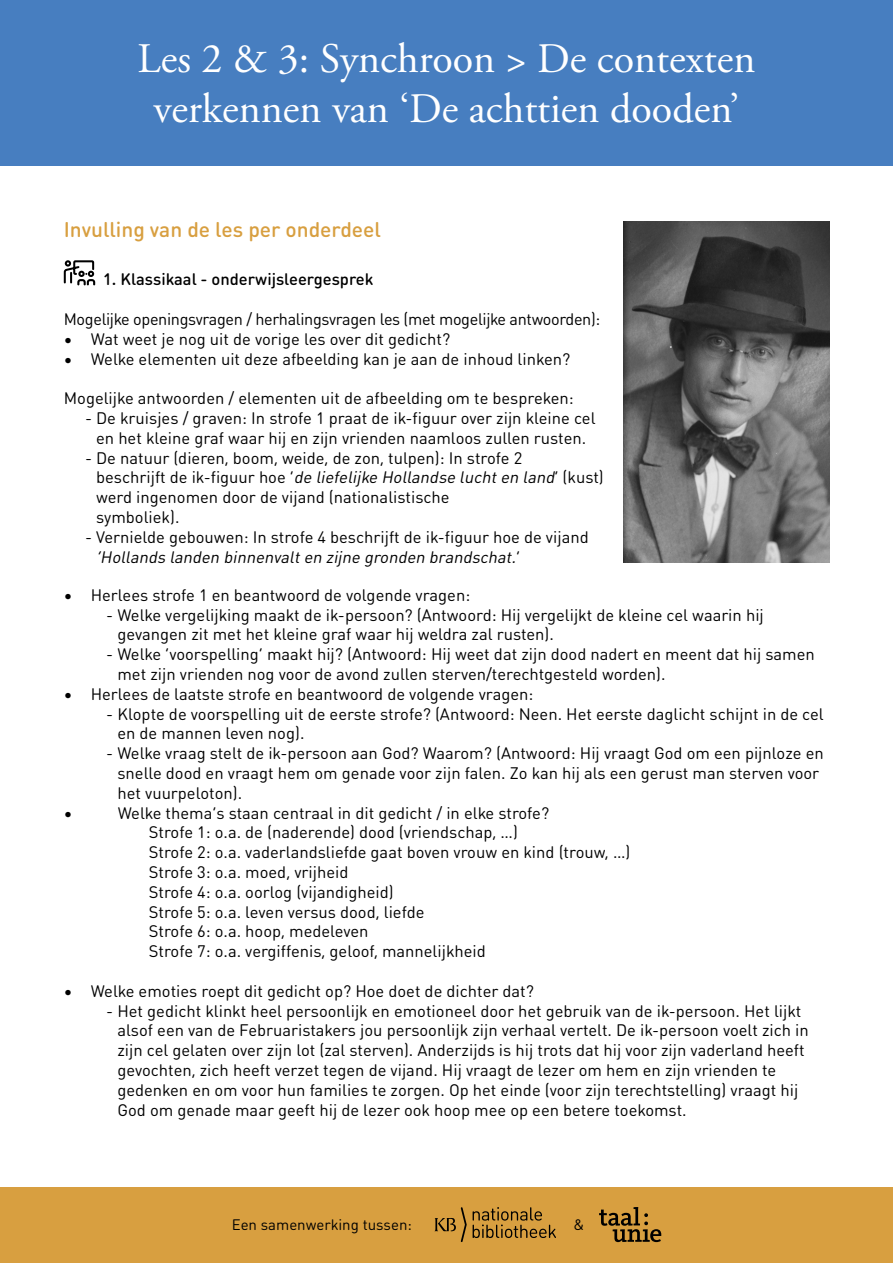
<style>
.page{position:relative;width:893px;height:1263px;background:#fff}
.page>*{position:absolute;margin:0;border:0;box-sizing:border-box;transform-origin:0 0}
.t1{font:42px/50.4px "Adobe Garamond Pro";color:#fff;text-align:center}
.t2{font:500 21px "DIN Round Pro";color:#d89f40}
.t3{font:16.5px/19.8px "DIN Round Pro";color:#000}
.t4{font:16.5px "DIN Round Pro";letter-spacing:-.02em;color:#000}
.t5{font:500 16.5px "DIN Round Pro";color:#000}
.t6{font:15px "DIN Round Pro";color:#000}
.s1{font-style:italic}
</style>
<div class="page">
<div style="left:0;top:1187px;width:893px;height:76px;background:#d89f40"></div>
<svg style="left:473px;top:1207px;width:83px;height:31px"></svg>
<svg style="left:434px;top:1207px;width:33px;height:35px"></svg>
<svg style="left:599px;top:1207px;width:62px;height:35px"></svg>
<div style="left:0;top:0;width:893px;height:166px;background:#477ec0"></div>
<svg style="left:63px;top:260px;width:32px;height:25px"></svg>
<img style="left:623px;top:221px;width:206px;height:341px">
<h1 class="t1" style="left:138px;top:35px;width:619px">Les 2 &amp; 3: Synchroon &gt; De contexten verkennen van ‘De achttien dooden’</h1>
<p class="t2" style="left:64px;top:213px;width:319px">Invulling van de les per onderdeel</p>
<p class="t5" style="left:103px;top:267px;width:272px">1. Klassikaal - onderwijsleergesprek</p>
<p class="t4" style="left:64px;top:307px;width:538px">Mogelijke openingsvragen / herhalingsvragen les (met mogelijke antwoorden):</p>
<p class="t3" style="left:64px;top:328px;width:388px">• Wat weet je nog uit de vorige les over dit gedicht?</p>
<p class="t3" style="left:64px;top:348px;width:508px">• Welke elementen uit deze afbeelding kan je aan de inhoud linken?</p>
<p class="t3" style="left:64px;top:387px;width:511px">Mogelijke antwoorden / elementen uit de afbeelding om te bespreken:</p>
<p class="t3" style="left:85px;top:407px;width:512px;text-align:center">- De kruisjes / graven: In strofe 1 praat de ik-figuur over zijn kleine cel en het kleine graf waar hij en zijn vrienden naamloos zullen rusten.</p>
<p class="t3" style="left:96px;top:447px;width:509px;text-indent:-11px">- De natuur (dieren, boom, weide, de zon, tulpen): In strofe 2<br>beschrijft de ik-figuur hoe ‘<span class="s1">de liefelijke Hollandse luchten land</span>’ (kust) werd ingenomen door de vijand (nationalistische<br>symboliek).</p>
<p class="t3" style="left:96px;top:526px;width:494px;text-indent:-11px">- Vernielde gebouwen: In strofe 4 beschrijft de ik-figuur hoe de vijand <span class="s1">‘Hollands landen binnenvalten zijne gronden brandschat.</span>’</p>
<p class="t3" style="left:64px;top:584px;width:408px">• Herlees strofe 1 en beantwoord de volgende vragen:</p>
<p class="t3" style="left:117px;top:604px;width:648px;text-indent:-11px">- Welke vergelijking maakt de ik-persoon? (Antwoord: Hij vergelijkt de kleine cel waarin hij gevangen zit met het kleine graf waar hij weldra zal rusten).</p>
<p class="t3" style="left:117px;top:643px;width:699px;text-indent:-11px">- Welke ‘voorspelling’ maakt hij? (Antwoord: Hij weet dat zijn dood nadert en meent dat hij samen met zijn vrienden nog voor de avond zullen sterven/terechtgesteld worden).</p>
<p class="t3" style="left:64px;top:683px;width:471px">• Herlees de laatste strofe en beantwoord de volgende vragen:</p>
<p class="t3" style="left:117px;top:703px;width:708px;text-indent:-11px">- Klopte de voorspelling uit de eerste strofe? (Antwoord: Neen. Het eerste daglicht schijnt in de cel en de mannen leven nog).</p>
<p class="t3" style="left:117px;top:742px;width:708px;text-indent:-11px">- Welke vraag stelt de ik-persoon aan God? Waarom? (Antwoord: Hij vraagt God om een pijnloze en snelle dood en vraagt hem om genade voor zijn falen. Zo kan hij als een gerust man sterven voor het vuurpeloton).</p>
<p class="t3" style="left:64px;top:802px;width:10px">•</p>
<p class="t3" style="left:149px;top:802px;width:483px;text-indent:-31px">Welke thema’s staan centraal in dit gedicht / in elke strofe?<br>Strofe 1: o.a. de (naderende) dood (vriendschap, …)<br>Strofe 2: o.a. vaderlandsliefde gaat boven vrouw en kind (trouw, …)<br>Strofe 3: o.a. moed, vrijheid<br>Strofe 4: o.a. oorlog (vijandigheid)<br>Strofe 5: o.a. leven versus dood, liefde<br>Strofe 6: o.a. hoop, medeleven<br>Strofe 7: o.a. vergiffenis, geloof, mannelijkheid</p>
<p class="t3" style="left:64px;top:980px;width:472px">• Welke emoties roept dit gedicht op? Hoe doet de dichter dat?</p>
<p class="t3" style="left:117px;top:1000px;width:693px;text-indent:-11px">- Het gedicht klinkt heel persoonlijk en emotioneel door het gebruik van de ik-persoon. Het lijkt alsof een van de Februaristakers jou persoonlijk zijn verhaal vertelt. De ik-persoon voelt zich in zijn cel gelaten over zijn lot (zal sterven). Anderzijds is hij trots dat hij voor zijn vaderland heeft gevochten, zich heeft verzet tegen de vijand. Hij vraagt de lezer om hem en zijn vrienden te gedenken en om voor hun families te zorgen. Op het einde (voor zijn terechtstelling) vraagt hij God om genade maar geeft hij de lezer ook hoop mee op een betere toekomst.</p>
<p class="t6" style="left:232px;top:1213px;width:182px">Een samenwerking tussen:</p>
<p class="t6" style="left:573px;top:1213px;width:12px">&amp;</p>
</div>
